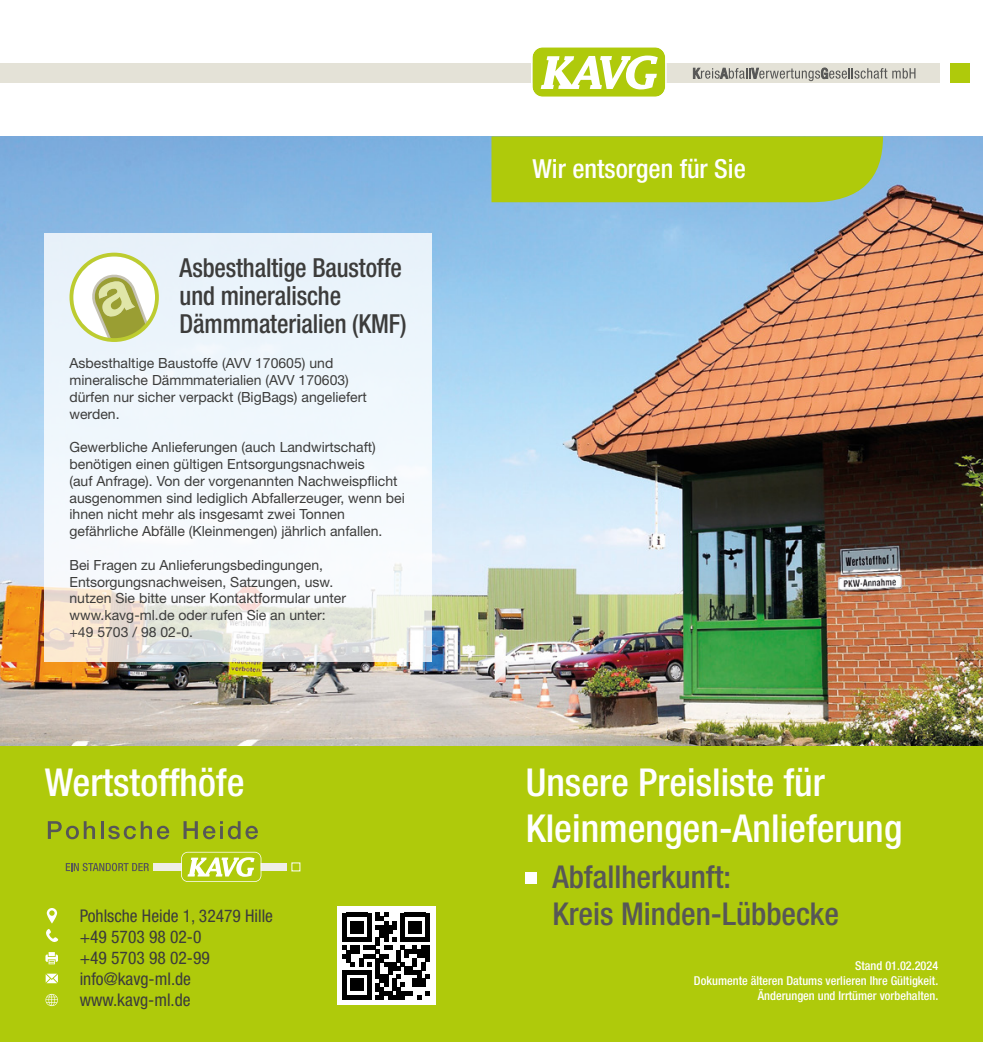
<style>
.page{position:relative;width:983px;height:1042px;background:#fff}
.page>*{position:absolute;margin:0;border:0;box-sizing:border-box;transform-origin:0 0}
.t1{font:500 condensed 38.5px/46.2px "Helvetica Neue LT Std";color:#fff}
.t2{font:500 condensed 31.5px/36.8px "Helvetica Neue LT Std";color:#575756}
.t3{font:500 condensed 26.25px/28px "Helvetica Neue LT Std";letter-spacing:-.005em;color:#3c3c3b;scale:.94 1}
.t4{font:500 condensed 26.25px "Helvetica Neue LT Std";color:#fff}
.t5{font:condensed 17.5px/21px "Helvetica Neue LT Std";color:#3c3c3b}
.t6{font:14px/16.8px "Helvetica Neue LT Std";color:#3c3c3b}
.t7{font:500 condensed 12.25px/14.7px "Helvetica Neue LT Std";color:#fff;text-align:right}
</style>
<div class="page">
<div style="left:0;top:63px;width:939px;height:20px;background:#e4e2d7"></div>
<div style="left:949px;top:63px;width:20px;height:20px;background:#afca0b"></div>
<svg style="left:693px;top:68px;width:222px;height:13px"></svg>
<svg style="left:531px;top:47px;width:135px;height:50px;background:#cbdc61"></svg>
<img style="left:0;top:136px;width:982px;height:611px">
<div style="left:491px;top:136px;width:391px;height:66px;background:#afca0b"></div>
<div style="left:0;top:747px;width:982px;height:295px;background:#afca0b"></div>
<div style="left:154px;top:863px;width:133px;height:8px;background:#efeee7"></div>
<svg style="left:181px;top:852px;width:80px;height:30px"></svg>
<svg style="left:66px;top:863px;width:83px;height:8px"></svg>
<svg style="left:48px;top:821px;width:47px;height:18px"></svg>
<svg style="left:101px;top:821px;width:68px;height:18px"></svg>
<svg style="left:183px;top:821px;width:75px;height:18px"></svg>
<svg style="left:46px;top:994px;width:12px;height:12px"></svg>
<svg style="left:46px;top:929px;width:12px;height:13px"></svg>
<svg style="left:47px;top:908px;width:10px;height:15px"></svg>
<svg style="left:45px;top:952px;width:13px;height:12px"></svg>
<svg style="left:46px;top:973px;width:12px;height:10px"></svg>
<svg style="left:45px;top:234px;width:387px;height:428px;fill:#f0f7fc"></svg>
<svg style="left:69px;top:253px;width:90px;height:89px"></svg>
<div style="left:337px;top:907px;width:98px;height:98px;background:#fff"></div>
<svg style="left:342px;top:912px;width:87px;height:87px"></svg>
<div style="left:525px;top:872px;width:12px;height:11px;background:#fff"></div>
<h3 class="t3" style="left:180px;top:254px;width:243px">Asbesthaltige Baustoffe und mineralische<br>Dämmmaterialien (KMF)</h3>
<p class="t6" style="left:69px;top:354px;width:299px">Asbesthaltige Baustoffe (AVV 170605) und mineralische Dämmmaterialien (AVV 170603) dürfen nur sicher verpackt (BigBags) angeliefert werden.</p>
<p class="t6" style="left:69px;top:438px;width:337px">Gewerbliche Anlieferungen (auch Landwirtschaft) benötigen einen gültigen Entsorgungsnachweis<br>(auf Anfrage). Von der vorgenannten Nachweispflicht ausgenommen sind lediglich Abfallerzeuger, wenn bei ihnen nicht mehr als insgesamt zwei Tonnen gefährliche Abfälle (Kleinmengen) jährlich anfallen.</p>
<p class="t6" style="left:69px;top:556px;width:278px">Bei Fragen zu Anlieferungsbedingungen, Entsorgungsnachweisen, Satzungen, usw. nutzen Sie bitte unser Kontaktformular unter www.kavg-ml.de oder rufen Sie an unter: +49 5703 / 98 02-0.</p>
<h1 class="t1" style="left:45px;top:759px;width:201px">Wertstoffhöfe</h1>
<p class="t5" style="left:80px;top:905px;width:195px">Pohlsche Heide 1, 32479 Hille +49 5703 98 02-0<br>+49 5703 98 02-99 info@kavg-ml.de www.kavg-ml.de</p>
<h3 class="t4" style="left:532px;top:153px;width:215px">Wir entsorgen für Sie</h3>
<h1 class="t1" style="left:525px;top:759px;width:378px">Unsere Preisliste für<br>Kleinmengen-Anlieferung</h1>
<h2 class="t2" style="left:552px;top:858px;width:288px">Abfallherkunft:<br>Kreis Minden-Lübbecke</h2>
<p class="t7" style="left:693px;top:958px;width:246px">Stand 01.02.2024<br>Dokumente älteren Datums verlieren Ihre Gültigkeit.<br>Änderungen und Irrtümer vorbehalten.</p>
</div>
